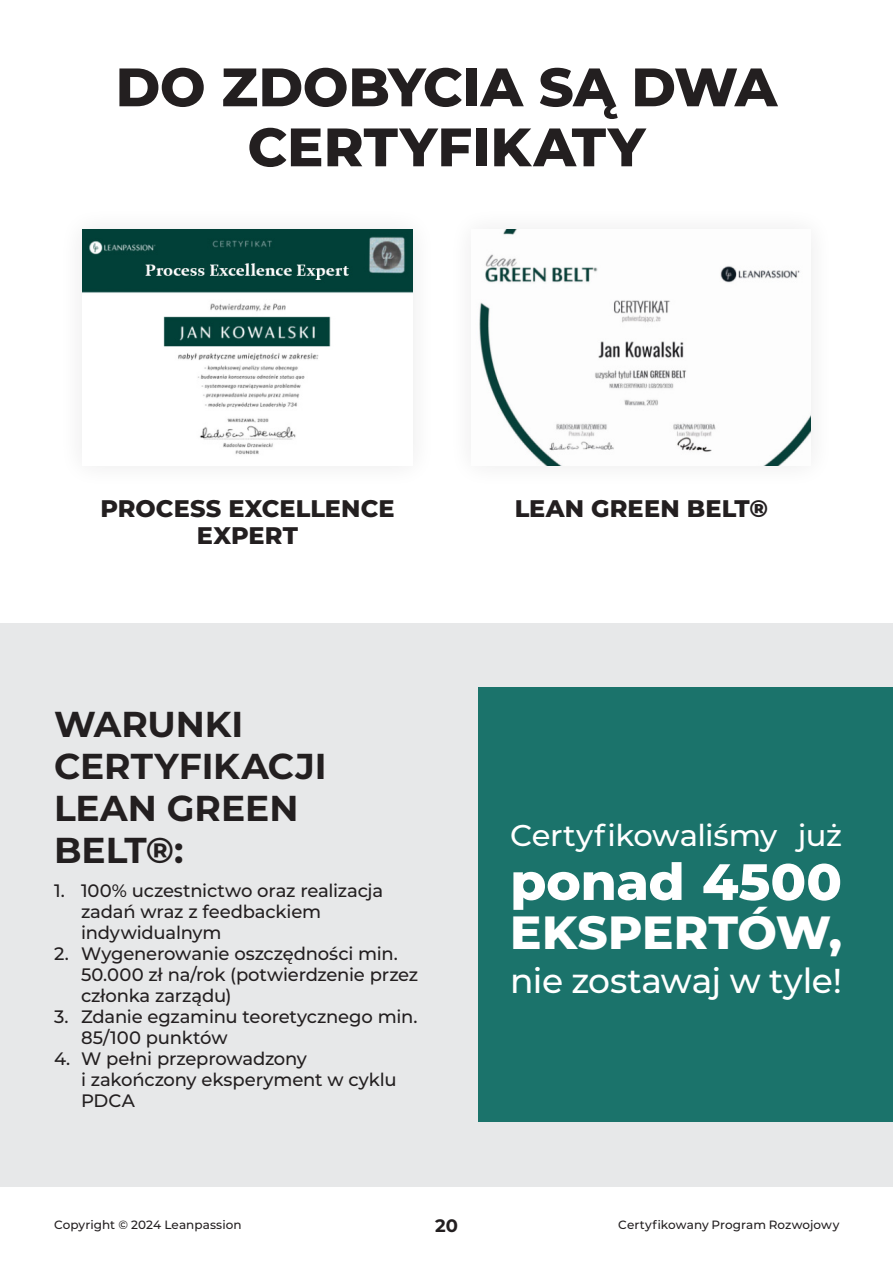
<style>
.page{position:relative;width:893px;height:1263px;background:#fff}
.page>*{position:absolute;margin:0;border:0;box-sizing:border-box;transform-origin:0 0}
.t1{font:800 54px/60px "Montserrat";letter-spacing:-.005em;color:#231f20;text-align:center}
.Podstawowy{font:800 51px "Montserrat";letter-spacing:-.005em;color:#fff}
.Podstawowy-2{font:800 46.5px "Montserrat";letter-spacing:.005em;color:#fff}
.Podstawowy-3{font:700 36px/42px "Montserrat";color:#231f20}
.Podstawowy-4{font:500 34.5px "Montserrat";letter-spacing:-.015em;color:#fff}
.Podstawowy-5{font:500 30px "Montserrat";letter-spacing:-.015em;color:#fff}
.t2{font:800 24px/27px "Montserrat";letter-spacing:.005em;color:#231f20;text-align:center}
.t3{font:500 18px/21px "Montserrat";letter-spacing:-.01em;color:#231f20}
.t4{font:700 18px "Montserrat";color:#231f20}
.t5{font:500 12px "Montserrat";letter-spacing:.005em;color:#231f20}
</style>
<div class="page">
<div style="left:0;top:623px;width:893px;height:564px;background:#e7e8e9"></div>
<div style="left:478px;top:688px;width:415px;height:434px;background:#1b736b"></div>
<img style="left:82px;top:230px;width:331px;height:225px">
<img style="left:479px;top:230px;width:332px;height:235px">
<h2 class="t1" style="left:116px;top:54px;width:663px">DO ZDOBYCIA SĄ DWA<br>CERTYFIKATY</h2>
<h2 class="t2" style="left:100px;top:493px;width:296px">PROCESS EXCELLENCE<br>EXPERT</h2>
<h2 class="t2" style="left:515px;top:493px;width:255px">LEAN GREEN BELT®</h2>
<p class="Podstawowy-3" style="left:54px;top:702px;width:274px">WARUNKI<br>CERTYFIKACJI<br>LEAN GREEN<br>BELT®:</p>
<p class="t3" style="left:81px;top:880px;width:304px;text-indent:-27px">1. 100% uczestnictwo oraz realizacja zadań wraz z feedbackiem indywidualnym</p>
<p class="t3" style="left:81px;top:943px;width:339px;text-indent:-27px">2. Wygenerowanie oszczędności min.<br>50.000 zł na/rok (potwierdzenie przez członka zarządu)</p>
<p class="t3" style="left:81px;top:1006px;width:338px;text-indent:-27px">3. Zdanie egzaminu teoretycznego min.<br>85/100 punktów</p>
<p class="t3" style="left:81px;top:1048px;width:317px;text-indent:-27px">4. W pełni przeprowadzony<br>i zakończony eksperyment w cyklu<br>PDCA</p>
<p class="Podstawowy-5" style="left:510px;top:814px;width:333px">Certyfikowaliśmy już</p>
<p class="Podstawowy" style="left:510px;top:844px;width:333px">ponad 4500</p>
<p class="Podstawowy-2" style="left:510px;top:899px;width:333px">EKSPERTÓW,</p>
<p class="Podstawowy-4" style="left:510px;top:957px;width:333px">nie zostawaj w tyle!</p>
<p class="t5" style="left:54px;top:1216px;width:189px">Copyright © 2024 Leanpassion</p>
<p class="t4" style="left:435px;top:1212px;width:24px">20</p>
<p class="t5" style="left:618px;top:1216px;width:223px">Certyfikowany Program Rozwojowy</p>
</div>
